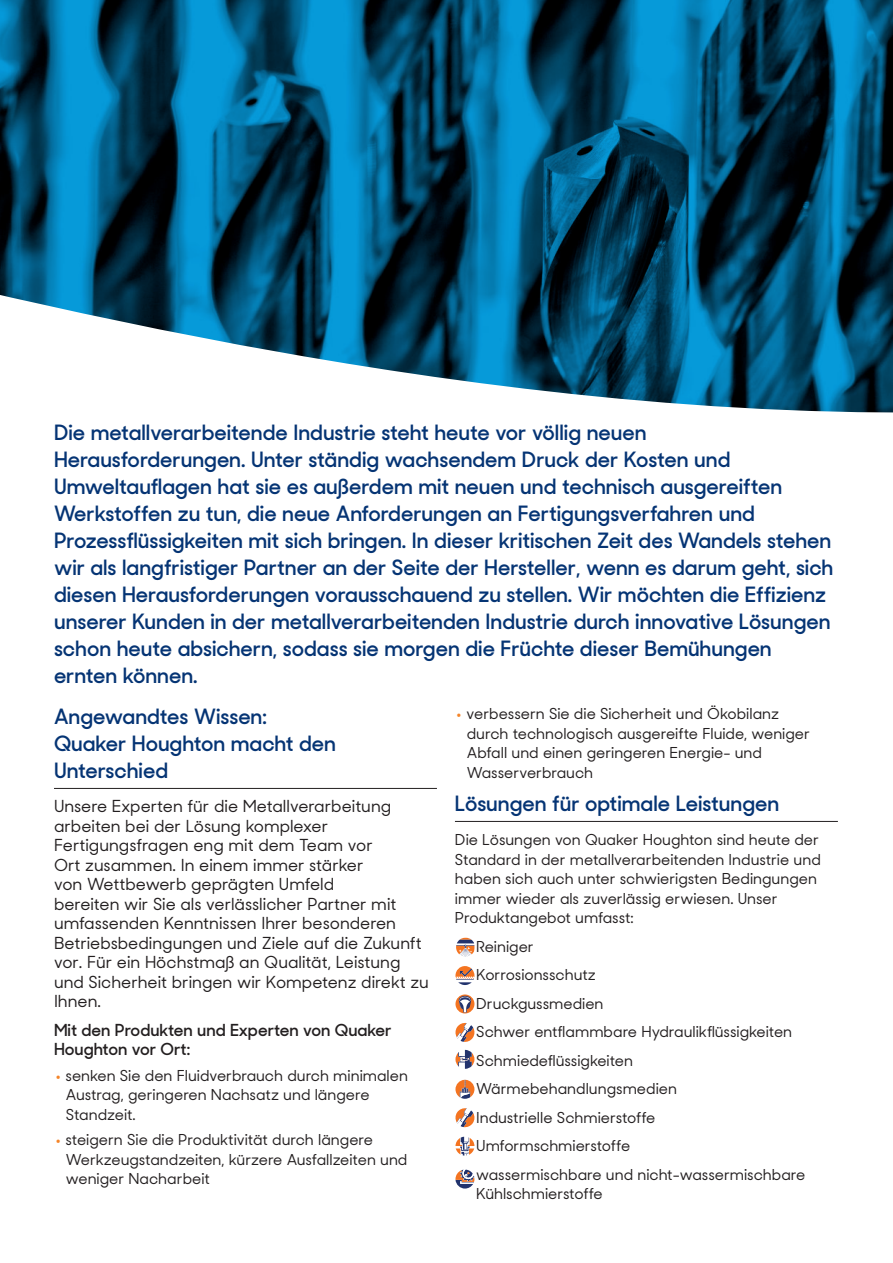
<style>
.page{position:relative;width:893px;height:1263px;background:#fff}
.page>*{position:absolute;margin:0;border:0;box-sizing:border-box;transform-origin:0 0}
.t1{font:600 21px/27px "Sharp Sans Display No 2";color:#053474}
.t2{font:500 16.5px/19.5px "Sharp Sans Display No 2";color:#231f20}
.t3{font:600 16.5px/19.5px "Sharp Sans Display No 2";color:#231f20}
.t4{font:500 15px/19.5px "Sharp Sans Display No 2";color:#231f20}
.s1{font-weight:400;font-size:27px;color:#f58529}
</style>
<div class="page">
<svg style="left:0;top:0;width:893px;height:243px;background:#025175"></svg>
<svg style="left:0;top:243px;width:893px;height:170px"></svg>
<hr style="left:54px;top:788px;width:383px;height:1px;background:#231f20">
<hr style="left:455px;top:821px;width:383px;height:1px;background:#231f20">
<svg style="left:455px;top:1108px;width:19px;height:19px"></svg>
<svg style="left:455px;top:994px;width:19px;height:19px"></svg>
<svg style="left:459px;top:996px;width:12px;height:16px"></svg>
<svg style="left:455px;top:966px;width:19px;height:19px"></svg>
<svg style="left:455px;top:1137px;width:19px;height:18px"></svg>
<svg style="left:455px;top:1023px;width:19px;height:19px"></svg>
<svg style="left:455px;top:1169px;width:19px;height:19px"></svg>
<svg style="left:455px;top:1080px;width:19px;height:19px"></svg>
<svg style="left:455px;top:1050px;width:19px;height:19px"></svg>
<svg style="left:456px;top:938px;width:18px;height:18px"></svg>
<p class="t1" style="left:54px;top:420px;width:781px">Die metallverarbeitende Industrie steht heute vor völlig neuen Herausforderungen. Unter ständig wachsendem Druck der Kosten und Umweltauflagen hat sie es außerdem mit neuen und technisch ausgereiften Werkstoffen zu tun, die neue Anforderungen an Fertigungsverfahren und Prozessflüssigkeiten mit sich bringen. In dieser kritischen Zeit des Wandels stehen wir als langfristiger Partner an der Seite der Hersteller, wenn es darum geht, sich diesen Herausforderungen vorausschauend zu stellen. Wir möchten die Effizienz unserer Kunden in der metallverarbeitenden Industrie durch innovative Lösungen schon heute absichern, sodass sie morgen die Früchte dieser Bemühungen ernten können.</p>
<h1 class="t1" style="left:54px;top:703px;width:284px">Angewandtes Wissen:<br>Quaker Houghton macht den<br>Unterschied</h1>
<p class="t2" style="left:54px;top:795px;width:376px">Unsere Experten für die Metallverarbeitung arbeiten bei der Lösung komplexer Fertigungsfragen eng mit dem Team vor<br>Ort zusammen. In einem immer stärker<br>von Wettbewerb geprägten Umfeld<br>bereiten wir Sie als verlässlicher Partner mit umfassenden Kenntnissen Ihrer besonderen Betriebsbedingungen und Ziele auf die Zukunft vor. Für ein Höchstmaß an Qualität, Leistung und Sicherheit bringen wir Kompetenz direkt zu Ihnen.</p>
<p class="t3" style="left:54px;top:1020px;width:339px">Mit den Produkten und Experten von Quaker<br>Houghton vor Ort:</p>
<p class="t4" style="left:66px;top:1064px;width:344px;text-indent:-12px"><span class="s1">•</span> senken Sie den Fluidverbrauch durch minimalen<br>Austrag, geringeren Nachsatz und längere<br>Standzeit.</p>
<p class="t4" style="left:66px;top:1128px;width:343px;text-indent:-12px"><span class="s1">•</span> steigern Sie die Produktivität durch längere<br>Werkzeugstandzeiten, kürzere Ausfallzeiten und weniger Nacharbeit</p>
<p class="t4" style="left:467px;top:702px;width:345px;text-indent:-12px"><span class="s1">•</span> verbessern Sie die Sicherheit und Ökobilanz durch technologisch ausgereifte Fluide, weniger Abfall und einen geringeren Energie- und Wasserverbrauch</p>
<h1 class="t1" style="left:455px;top:787px;width:326px">Lösungen für optimale Leistungen</h1>
<p class="t4" style="left:455px;top:828px;width:367px">Die Lösungen von Quaker Houghton sind heute der Standard in der metallverarbeitenden Industrie und haben sich auch unter schwierigsten Bedingungen immer wieder als zuverlässig erwiesen. Unser Produktangebot umfasst:</p>
<p class="t4" style="left:476px;top:930px;width:331px;line-height:28.5px">Reiniger<br>Korrosionsschutz<br>Druckgussmedien<br>Schwer entflammbare Hydraulikflüssigkeiten<br>Schmiedeflüssigkeiten<br>Wärmebehandlungsmedien<br>Industrielle Schmierstoffe<br>Umformschmierstoffe<br>wassermischbare und nicht-wassermischbare</p>
<p class="t4" style="left:476px;top:1182px;width:128px">Kühlschmierstoffe</p>
</div>
